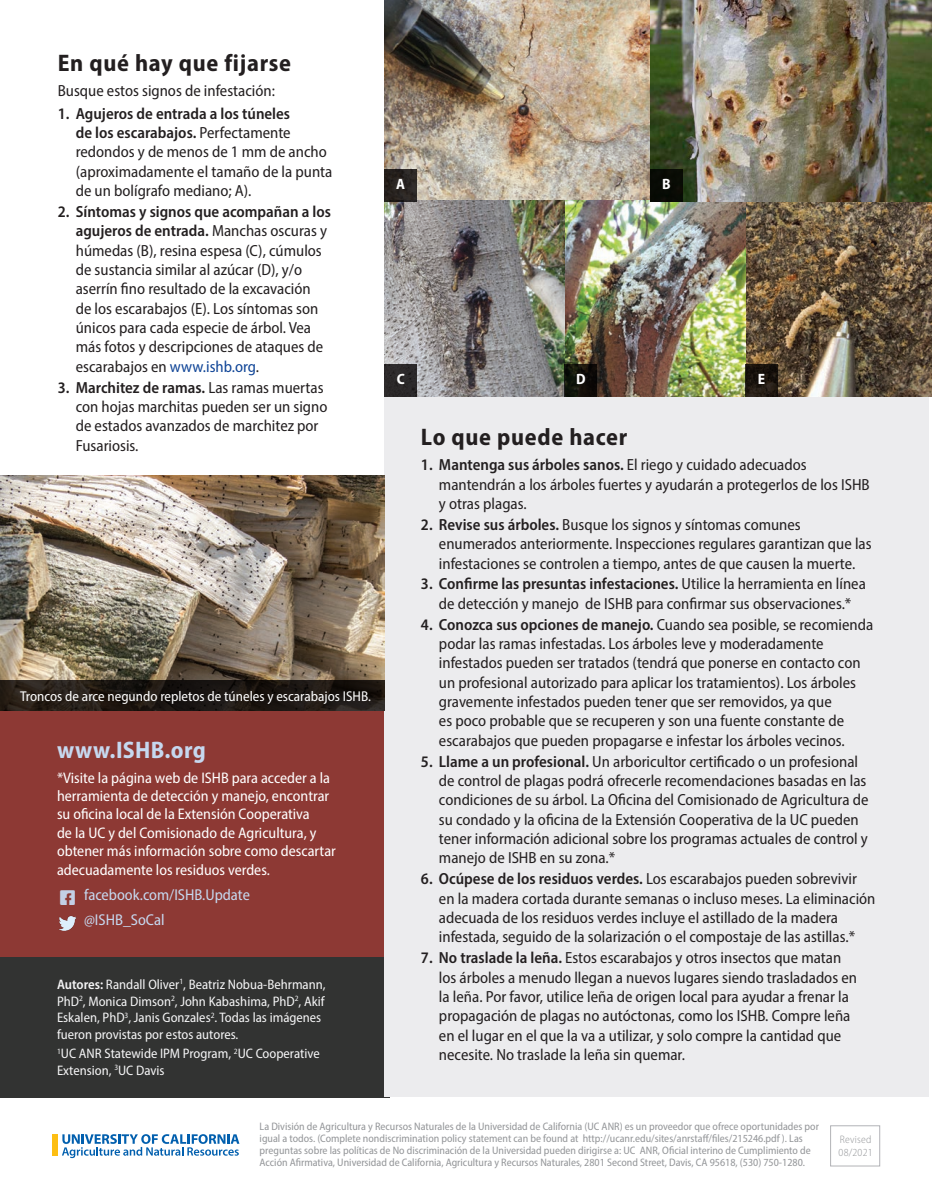
<style>
.page{position:relative;width:932px;height:1202px;background:#fff}
.page>*{position:absolute;margin:0;border:0;box-sizing:border-box;transform-origin:0 0}
.t1{font:24.3px "Modern Pictograms";color:#c6d8ef}
.t2{font:700 semi-condensed 24px "Myriad Pro";letter-spacing:.03em;color:#231f20}
.t3{font:700 semi-condensed 24px "Myriad Pro";letter-spacing:.015em;color:#c6d8ef}
.t4{font:semi-condensed 16.2px/19.4px "Myriad Pro";color:#231f20}
.t5{font:semi-condensed 15.75px/24.9px "Myriad Pro";color:#c6d8ef}
.t6{font:semi-condensed 15.3px/18.6px "Myriad Pro";color:#fff}
.t7{font:700 semi-condensed 15px "Myriad Pro";color:#fff}
.t8{font:semi-condensed 14.25px "Myriad Pro";color:#fff}
.t9{font:semi-condensed 13.8px/16.5px "Myriad Pro";color:#f5f5f6}
.t10{font:semi-condensed 10.8px/12px "Myriad Pro";color:#939598}
.t11{font:300 semi-condensed 10.8px/13px "Myriad Pro";letter-spacing:.02em;color:#939598}
.s1{font-weight:600}
.s2{color:#104597}
</style>
<div class="page">
<svg style="left:62px;top:1134px;width:177px;height:24px"></svg>
<div style="left:52px;top:1134px;width:6px;height:21px;background:#fdbe12"></div>
<div style="left:830px;top:1125px;width:49px;height:41px;border:1px solid #b2b3b7"></div>
<div style="left:0;top:957px;width:389px;height:140px;background:#323332"></div>
<div style="left:0;top:711px;width:389px;height:246px;background:#8d3934"></div>
<div style="left:384px;top:396px;width:544px;height:701px;background:#ececee"></div>
<img style="left:59px;top:916px;width:18px;height:15px">
<img style="left:384px;top:0;width:548px;height:396px">
<img style="left:0;top:476px;width:384px;height:205px">
<svg style="left:0;top:681px;width:384px;height:30px;background:#1f1814"></svg>
<div style="left:384px;top:169px;width:33px;height:32px;background:#231f20"></div>
<svg style="left:745px;top:364px;width:32px;height:32px"></svg>
<div style="left:650px;top:169px;width:32px;height:32px;background:#080b05"></div>
<svg style="left:564px;top:364px;width:33px;height:32px"></svg>
<div style="left:384px;top:364px;width:33px;height:32px;background:#2c282a"></div>
<h2 class="t2" style="left:58px;top:47px;width:235px">En qué hay que fijarse</h2>
<p class="t4" style="left:58px;top:81px;width:219px">Busque estos signos de infestación:</p>
<p class="t4" style="left:76px;top:103px;width:258px;text-indent:-18px"><span class="s1">1. Agujeros de entrada a los túneles<br>de los escarabajos.</span> Perfectamente redondos y de menos de 1 mm de ancho (aproximadamente el tamaño de la punta de un bolígrafo mediano; A).</p>
<p class="t4" style="left:76px;top:202px;width:257px;text-indent:-18px"><span class="s1">2. Síntomas y signos que acompañan a los agujeros de entrada.</span> Manchas oscuras y húmedas (B), resina espesa (C), cúmulos de sustancia similar al azúcar (D), y/o aserrín fino resultado de la excavación<br>de los escarabajos (E). Los síntomas son únicos para cada especie de árbol. Vea más fotos y descripciones de ataques de escarabajos en <span class="s2">www.ishb.org</span>.</p>
<p class="t4" style="left:76px;top:377px;width:253px;text-indent:-18px"><span class="s1">3. Marchitez de ramas.</span> Las ramas muertas con hojas marchitas pueden ser un signo de estados avanzados de marchitez por<br>Fusariosis.</p>
<p class="t8" style="left:20px;top:687px;width:352px">Troncos de arce negundo repletos de túneles y escarabajos ISHB.</p>
<h2 class="t3" style="left:57px;top:734px;width:150px">www.ISHB.org</h2>
<p class="t6" style="left:57px;top:768px;width:280px">*Visite la página web de ISHB para acceder a la herramienta de detección y manejo, encontrar su oficina local de la Extensión Cooperativa<br>de la UC y del Comisionado de Agricultura, y obtener más información sobre como descartar adecuadamente los residuos verdes.</p>
<p class="t5" style="left:84px;top:882px;width:167px">facebook.com/ISHB.Update @ISHB_SoCal</p>
<h1 class="t1" style="left:57px;top:885px;width:21px">G</h1>
<p class="t9" style="left:57px;top:976px;width:270px"><span class="s1">Autores:</span> Randall Oliver<sup>1</sup>, Beatriz Nobua-Behrmann, PhD<sup>2</sup>, Monica Dimson<sup>2</sup>, John Kabashima, PhD<sup>2</sup>, Akif Eskalen, PhD<sup>3</sup>, Janis Gonzales<sup>2</sup>. Todas las imágenes fueron provistas por estos autores.</p>
<p class="t9" style="left:57px;top:1045px;width:264px"><sup>1</sup>UC ANR Statewide IPM Program, <sup>2</sup>UC Cooperative<br>Extension, <sup>3</sup>UC Davis</p>
<p class="t7" style="left:396px;top:174px;width:10px">A</p>
<p class="t7" style="left:396px;top:370px;width:10px">C</p>
<p class="t7" style="left:576px;top:370px;width:11px">D</p>
<p class="t7" style="left:662px;top:174px;width:10px">B</p>
<p class="t7" style="left:757px;top:370px;width:9px">E</p>
<h2 class="t2" style="left:421px;top:421px;width:208px">Lo que puede hacer</h2>
<p class="t4" style="left:439px;top:455px;width:432px;text-indent:-18px"><span class="s1">1. Mantenga sus árboles sanos.</span> El riego y cuidado adecuados mantendrán a los árboles fuertes y ayudarán a protegerlos de los ISHB y otras plagas.</p>
<p class="t4" style="left:439px;top:514px;width:434px;text-indent:-18px"><span class="s1">2. Revise sus árboles.</span> Busque los signos y síntomas comunes enumerados anteriormente. Inspecciones regulares garantizan que las infestaciones se controlen a tiempo, antes de que causen la muerte.</p>
<p class="t4" style="left:421px;top:574px;width:446px;text-align:center"><span class="s1">3. Confirme las presuntas infestaciones.</span> Utilice la herramienta en línea de detección y manejo de ISHB para confirmar sus observaciones.*</p>
<p class="t4" style="left:439px;top:614px;width:436px;text-indent:-18px"><span class="s1">4. Conozca sus opciones de manejo.</span> Cuando sea posible, se recomienda podar las ramas infestadas. Los árboles leve y moderadamente infestados pueden ser tratados (tendrá que ponerse en contacto con un profesional autorizado para aplicar los tratamientos). Los árboles gravemente infestados pueden tener que ser removidos, ya que<br>es poco probable que se recuperen y son una fuente constante de escarabajos que pueden propagarse e infestar los árboles vecinos.</p>
<p class="t4" style="left:439px;top:751px;width:431px;text-indent:-18px"><span class="s1">5. Llame a un profesional.</span> Un arboricultor certificado o un profesional de control de plagas podrá ofrecerle recomendaciones basadas en las condiciones de su árbol. La Oficina del Comisionado de Agricultura de su condado y la oficina de la Extensión Cooperativa de la UC pueden tener información adicional sobre los programas actuales de control y manejo de ISHB en su zona.*</p>
<p class="t4" style="left:439px;top:869px;width:438px;text-indent:-18px"><span class="s1">6. Ocúpese de los residuos verdes.</span> Los escarabajos pueden sobrevivir en la madera cortada durante semanas o incluso meses. La eliminación adecuada de los residuos verdes incluye el astillado de la madera infestada, seguido de la solarización o el compostaje de las astillas.*</p>
<p class="t4" style="left:439px;top:948px;width:419px;text-indent:-18px"><span class="s1">7. No traslade la leña.</span> Estos escarabajos y otros insectos que matan los árboles a menudo llegan a nuevos lugares siendo trasladados en la leña. Por favor, utilice leña de origen local para ayudar a frenar la propagación de plagas no autóctonas, como los ISHB. Compre leña en el lugar en el que la va a utilizar, y solo compre la cantidad que necesite. No traslade la leña sin quemar.</p>
<p class="t10" style="left:260px;top:1120px;width:561px">La División de Agricultura y Recursos Naturales de la Universidad de California (UC ANR) es un proveedor que ofrece oportunidades por igual a todos. (Complete nondiscrimination policy statement can be found at http://ucanr.edu/sites/anrstaff/files/215246.pdf ). Las preguntas sobre las políticas de No discriminación de la Universidad pueden dirigirse a: UC ANR, Oficial interino de Cumplimiento de Acción Afirmativa, Universidad de California, Agricultura y Recursos Naturales, 2801 Second Street, Davis, CA 95618, (530) 750-1280.</p>
<p class="t11" style="left:838px;top:1133px;width:36px">Revised<br>08/2021</p>
</div>
